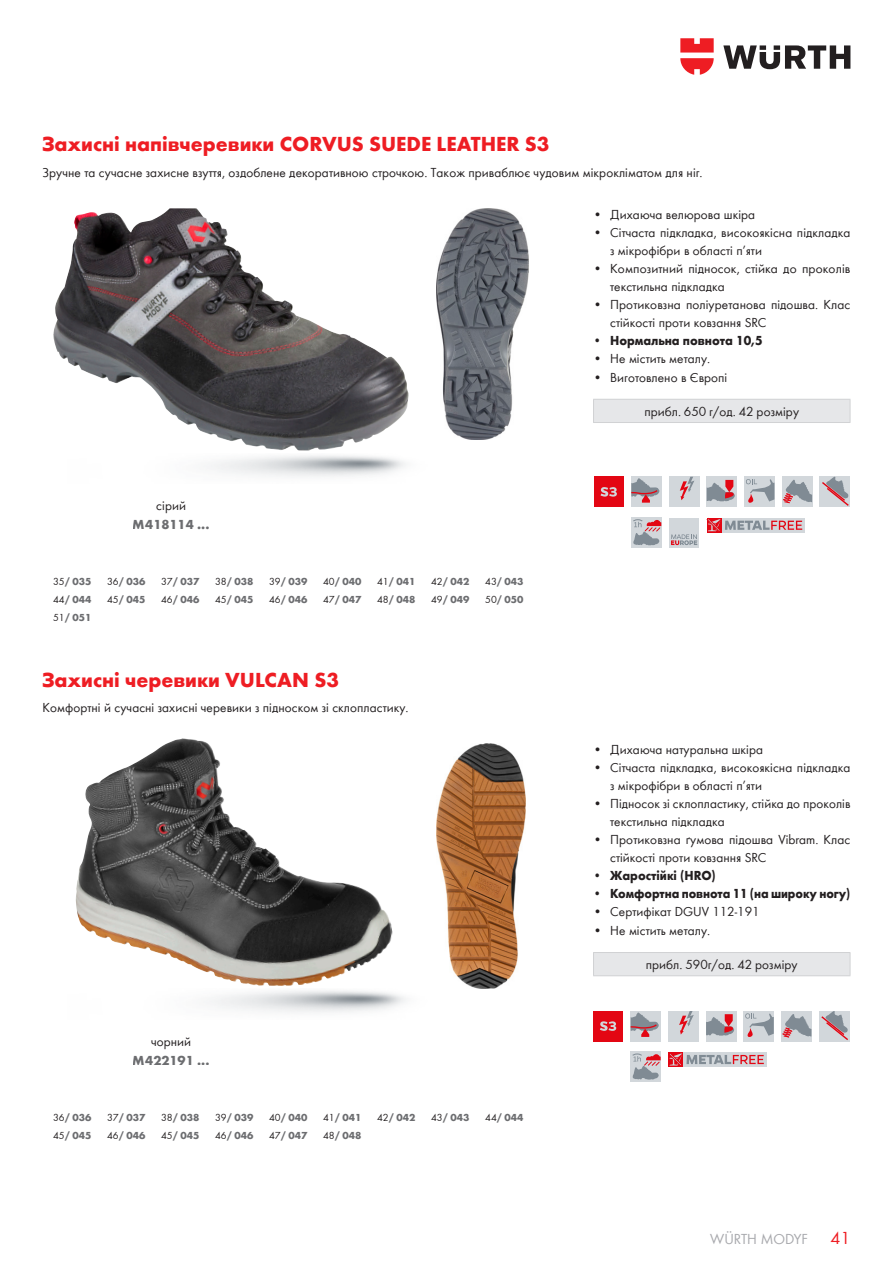
<style>
.page{position:relative;width:893px;height:1263px;background:#fff}
.page>*{position:absolute;margin:0;border:0;box-sizing:border-box;transform-origin:0 0}
.t1{font:700 21px "Wuerth";color:#ee1d23}
.t2{font:18px "Wuerth";color:#ee1d23}
.t3{font:15px "Wuerth";color:#a8a9ad}
.Features_red{font:13.5px/18px "Wuerth";color:#231f20}
.t4{font:700 13.5px "Wuerth";letter-spacing:-.005em;color:#231f20;scale:.93 1}
.text_new_center9{font:13.5px "Wuerth";color:#231f20}
.t5{font:700 13.5px "Wuerth";color:#6c6d70}
.t6{font:700 10.5px "Wuerth";color:#6c6d70}
.s1{font-weight:400;color:#231f20}
</style>
<div class="page">
<svg style="left:723px;top:45px;width:127px;height:24px"></svg>
<svg style="left:680px;top:38px;width:34px;height:37px"></svg>
<div style="left:593px;top:399px;width:257px;height:23px;background:#e6e7e9"></div>
<svg style="left:593px;top:400px;width:1px;height:22px"></svg>
<svg style="left:850px;top:400px;width:1px;height:22px"></svg>
<hr style="left:593px;top:399px;width:257px;height:1px;background:#d1d2d4">
<hr style="left:593px;top:422px;width:257px;height:1px;background:#d1d2d4">
<img style="left:53px;top:208px;width:356px;height:242px">
<img style="left:436px;top:208px;width:93px;height:231px">
<div style="left:631px;top:477px;width:30px;height:30px;background:#d2d7db"></div>
<svg style="left:631px;top:478px;width:28px;height:25px"></svg>
<div style="left:669px;top:477px;width:30px;height:30px;background:#d2d7db"></div>
<svg style="left:680px;top:477px;width:14px;height:23px"></svg>
<div style="left:707px;top:477px;width:30px;height:30px;background:#d2d7db"></div>
<svg style="left:707px;top:480px;width:28px;height:21px"></svg>
<div style="left:744px;top:477px;width:30px;height:30px;background:#d2d7db"></div>
<svg style="left:746px;top:479px;width:28px;height:24px"></svg>
<div style="left:782px;top:477px;width:30px;height:30px;background:#d2d7db"></div>
<svg style="left:783px;top:479px;width:30px;height:25px"></svg>
<div style="left:820px;top:477px;width:30px;height:30px;background:#d2d7db"></div>
<svg style="left:822px;top:477px;width:27px;height:29px"></svg>
<div style="left:669px;top:518px;width:30px;height:30px;background:#d2d7db"></div>
<svg style="left:671px;top:534px;width:26px;height:11px"></svg>
<div style="left:722px;top:518px;width:83px;height:15px;background:#d2d7db"></div>
<div style="left:707px;top:518px;width:15px;height:15px;background:#e30613"></div>
<svg style="left:708px;top:519px;width:94px;height:13px"></svg>
<div style="left:631px;top:518px;width:30px;height:30px;background:#d2d7db"></div>
<svg style="left:633px;top:519px;width:28px;height:26px"></svg>
<div style="left:594px;top:477px;width:30px;height:30px;background:#e30613"></div>
<svg style="left:600px;top:487px;width:17px;height:10px"></svg>
<div style="left:593px;top:952px;width:257px;height:24px;background:#e6e7e9"></div>
<svg style="left:593px;top:953px;width:1px;height:22px"></svg>
<svg style="left:850px;top:953px;width:1px;height:22px"></svg>
<hr style="left:593px;top:952px;width:257px;height:1px;background:#d1d2d4">
<hr style="left:593px;top:975px;width:257px;height:1px;background:#d1d2d4">
<img style="left:75px;top:739px;width:286px;height:247px">
<img style="left:436px;top:744px;width:89px;height:244px">
<div style="left:631px;top:1011px;width:30px;height:30px;background:#d2d7db"></div>
<svg style="left:631px;top:1012px;width:28px;height:25px"></svg>
<div style="left:668px;top:1011px;width:30px;height:30px;background:#d2d7db"></div>
<svg style="left:679px;top:1011px;width:15px;height:23px"></svg>
<div style="left:706px;top:1011px;width:30px;height:30px;background:#d2d7db"></div>
<svg style="left:706px;top:1014px;width:28px;height:22px"></svg>
<div style="left:744px;top:1011px;width:30px;height:30px;background:#d2d7db"></div>
<svg style="left:745px;top:1013px;width:29px;height:24px"></svg>
<div style="left:781px;top:1011px;width:30px;height:30px;background:#d2d7db"></div>
<svg style="left:782px;top:1014px;width:30px;height:24px"></svg>
<div style="left:819px;top:1011px;width:30px;height:30px;background:#d2d7db"></div>
<svg style="left:821px;top:1011px;width:27px;height:29px"></svg>
<div style="left:683px;top:1052px;width:83px;height:15px;background:#d2d7db"></div>
<svg style="left:668px;top:1052px;width:96px;height:15px"></svg>
<div style="left:631px;top:1052px;width:30px;height:30px;background:linear-gradient(to right,#d2d7db,#d2d7db)"></div>
<svg style="left:632px;top:1053px;width:29px;height:26px"></svg>
<div style="left:593px;top:1011px;width:30px;height:30px;background:#e30613"></div>
<svg style="left:600px;top:1021px;width:16px;height:10px"></svg>
<p class="t1" style="left:43px;top:129px;width:508px">Захисні напівчеревики CORVUS SUEDE LEATHER S3</p>
<p class="Features_red" style="left:43px;top:163px;width:662px">Зручне та сучасне захисне взуття, оздоблене декоративною строчкою. Також приваблює чудовим мікрокліматом для ніг.</p>
<p class="Features_red" style="left:156px;top:496px;width:31px">сірий</p>
<p class="t5" style="left:133px;top:515px;width:78px">M418114 ...</p>
<p class="t6" style="left:53px;top:574px;width:40px"><span class="s1">35</span>/ 035</p>
<p class="t6" style="left:107px;top:574px;width:40px"><span class="s1">36</span>/ 036</p>
<p class="t6" style="left:161px;top:574px;width:40px"><span class="s1">37</span>/ 037</p>
<p class="t6" style="left:215px;top:574px;width:40px"><span class="s1">38</span>/ 038</p>
<p class="t6" style="left:269px;top:574px;width:40px"><span class="s1">39</span>/ 039</p>
<p class="t6" style="left:323px;top:574px;width:40px"><span class="s1">40</span>/ 040</p>
<p class="t6" style="left:377px;top:574px;width:40px"><span class="s1">41</span>/ 041</p>
<p class="t6" style="left:431px;top:574px;width:40px"><span class="s1">42</span>/ 042</p>
<p class="t6" style="left:485px;top:574px;width:40px"><span class="s1">43</span>/ 043</p>
<p class="t6" style="left:53px;top:592px;width:40px"><span class="s1">44</span>/ 044</p>
<p class="t6" style="left:107px;top:592px;width:40px"><span class="s1">45</span>/ 045</p>
<p class="t6" style="left:161px;top:592px;width:40px"><span class="s1">46</span>/ 046</p>
<p class="t6" style="left:215px;top:592px;width:40px"><span class="s1">45</span>/ 045</p>
<p class="t6" style="left:269px;top:592px;width:40px"><span class="s1">46</span>/ 046</p>
<p class="t6" style="left:323px;top:592px;width:40px"><span class="s1">47</span>/ 047</p>
<p class="t6" style="left:377px;top:592px;width:40px"><span class="s1">48</span>/ 048</p>
<p class="t6" style="left:431px;top:592px;width:40px"><span class="s1">49</span>/ 049</p>
<p class="t6" style="left:485px;top:592px;width:40px"><span class="s1">50</span>/ 050</p>
<p class="t6" style="left:53px;top:610px;width:40px"><span class="s1">51</span>/ 051</p>
<p class="t1" style="left:43px;top:664px;width:298px">Захисні черевики VULCAN S3</p>
<p class="Features_red" style="left:43px;top:698px;width:368px">Комфортні й сучасні захисні черевики з підноском зі склопластику.</p>
<p class="Features_red" style="left:151px;top:1031px;width:42px">чорний</p>
<p class="t5" style="left:133px;top:1050px;width:78px">M422191 ...</p>
<p class="t6" style="left:53px;top:1109px;width:40px"><span class="s1">36</span>/ 036</p>
<p class="t6" style="left:107px;top:1109px;width:40px"><span class="s1">37</span>/ 037</p>
<p class="t6" style="left:161px;top:1109px;width:40px"><span class="s1">38</span>/ 038</p>
<p class="t6" style="left:215px;top:1109px;width:40px"><span class="s1">39</span>/ 039</p>
<p class="t6" style="left:269px;top:1109px;width:40px"><span class="s1">40</span>/ 040</p>
<p class="t6" style="left:323px;top:1109px;width:40px"><span class="s1">41</span>/ 041</p>
<p class="t6" style="left:377px;top:1109px;width:40px"><span class="s1">42</span>/ 042</p>
<p class="t6" style="left:431px;top:1109px;width:40px"><span class="s1">43</span>/ 043</p>
<p class="t6" style="left:485px;top:1109px;width:40px"><span class="s1">44</span>/ 044</p>
<p class="t6" style="left:53px;top:1127px;width:40px"><span class="s1">45</span>/ 045</p>
<p class="t6" style="left:107px;top:1127px;width:40px"><span class="s1">46</span>/ 046</p>
<p class="t6" style="left:161px;top:1127px;width:40px"><span class="s1">45</span>/ 045</p>
<p class="t6" style="left:215px;top:1127px;width:40px"><span class="s1">46</span>/ 046</p>
<p class="t6" style="left:269px;top:1127px;width:40px"><span class="s1">47</span>/ 047</p>
<p class="t6" style="left:323px;top:1127px;width:40px"><span class="s1">48</span>/ 048</p>
<p class="Features_red" style="left:593px;top:205px;width:164px">• Дихаюча велюрова шкіра</p>
<p class="Features_red" style="left:610px;top:223px;width:242px;text-indent:-17px">• Сітчаста підкладка, високоякісна підкладка з мікрофібри в області п’яти</p>
<p class="Features_red" style="left:610px;top:259px;width:242px;text-indent:-17px">• Композитний підносок, стійка до проколів текстильна підкладка</p>
<p class="Features_red" style="left:610px;top:295px;width:242px;text-indent:-17px">• Протиковзна поліуретанова підошва. Клас стійкості проти ковзання SRC</p>
<p class="t4" style="left:593px;top:330px;width:184px">• Нормальна повнота 10,5</p>
<p class="Features_red" style="left:593px;top:349px;width:119px">• Не містить металу.</p>
<p class="Features_red" style="left:593px;top:368px;width:136px">• Виготовлено в Європі</p>
<p class="text_new_center9" style="left:644px;top:402px;width:156px">прибл. 650 г/од. 42 розміру</p>
<p class="Features_red" style="left:593px;top:740px;width:172px">• Дихаюча натуральна шкіра</p>
<p class="Features_red" style="left:610px;top:758px;width:242px;text-indent:-17px">• Сітчаста підкладка, високоякісна підкладка з мікрофібри в області п’яти</p>
<p class="Features_red" style="left:610px;top:794px;width:242px;text-indent:-17px">• Підносок зі склопластику, стійка до проколів текстильна підкладка</p>
<p class="Features_red" style="left:610px;top:830px;width:242px;text-indent:-17px">• Протиковзна ґумова підошва Vibram. Клас стійкості проти ковзання SRC</p>
<p class="t4" style="left:593px;top:865px;width:133px">• Жаростійкі (HRO)</p>
<p class="t4" style="left:593px;top:883px;width:278px">• Комфортна повнота 11 (на широку ногу)</p>
<p class="Features_red" style="left:593px;top:902px;width:168px">• Сертифікат DGUV 112-191</p>
<p class="Features_red" style="left:593px;top:921px;width:119px">• Не містить металу.</p>
<p class="text_new_center9" style="left:646px;top:956px;width:153px">прибл. 590г/од. 42 розміру</p>
<p class="t3" style="left:710px;top:1229px;width:99px">WÜRTH MODYF</p>
<h2 class="t2" style="left:830px;top:1225px;width:21px">41</h2>
</div>
